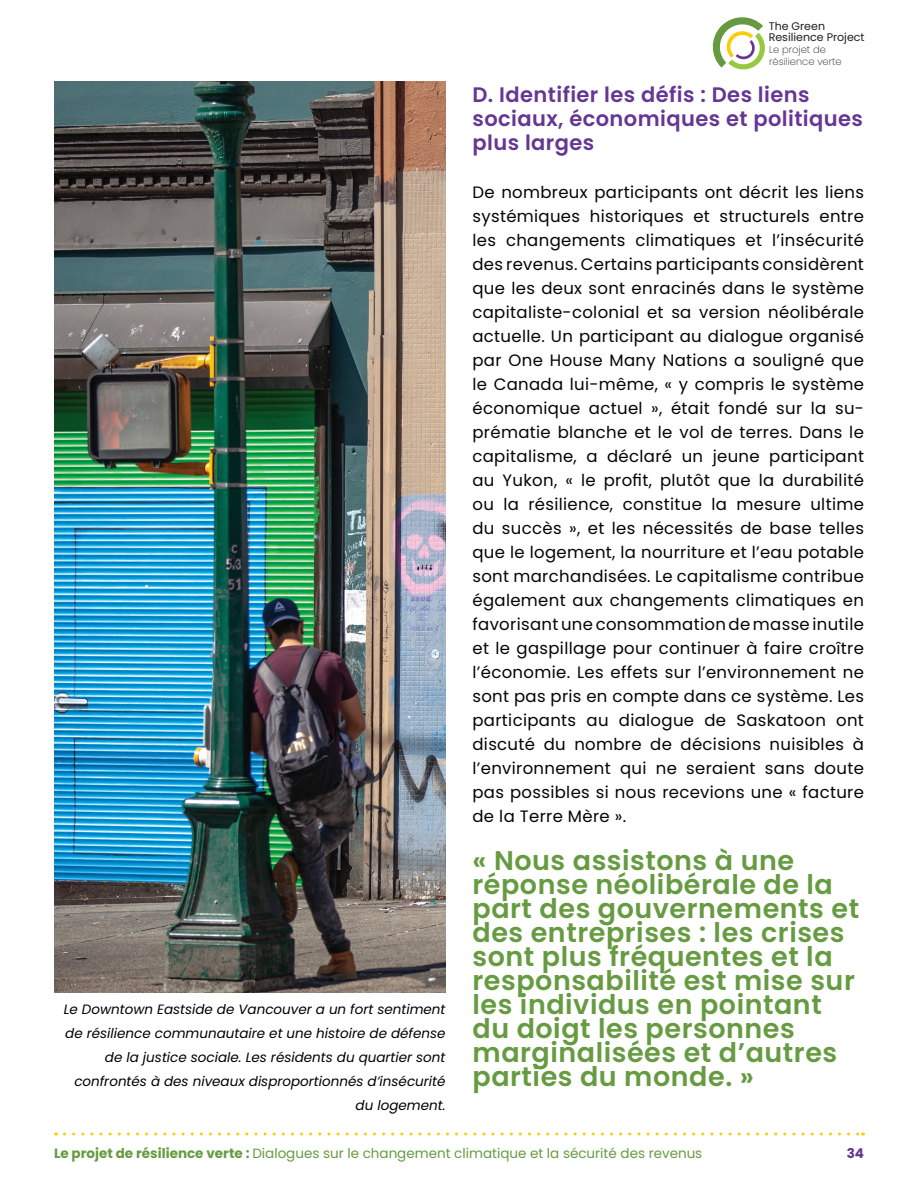
<style>
.page{position:relative;width:918px;height:1188px;background:#fff}
.page>*{position:absolute;margin:0;border:0;box-sizing:border-box;transform-origin:0 0}
.t1{font:600 27px/24px "Poppins";letter-spacing:.02em;color:#669b41}
.t2{font:600 21px/24px "Poppins";letter-spacing:.02em;color:#653694}
.t3{font:16.5px/24px "Poppins";letter-spacing:.02em;color:#040503;text-align:justify}
.t4{font:italic 13.5px/24px "Poppins";color:#000;text-align:right}
.t5{font:13.5px "Poppins";color:#669b41}
.t6{font:700 13.5px "Poppins";color:#653695}
.t7{font:11.1px/11.1px "Poppins";color:#211d1f}
.t8{font:200 9.9px/12.1px "Poppins";color:#211d1f}
.s1{font-weight:700}
</style>
<div class="page">
<svg style="left:64px;top:1132px;width:799px;height:4px"></svg>
<svg style="left:712px;top:17px;width:53px;height:53px"></svg>
<img style="left:54px;top:81px;width:392px;height:912px">
<p class="t4" style="left:64px;top:997px;width:383px">Le Downtown Eastside de Vancouver a un fort sentiment de résilience communautaire et une histoire de défense de la justice sociale. Les résidents du quartier sont confrontés à des niveaux disproportionnés d’insécurité du logement.</p>
<p class="t7" style="left:769px;top:21px;width:97px">The Green<br>Resilience Project</p>
<p class="t8" style="left:769px;top:44px;width:74px">Le projet de résilience verte</p>
<p class="t2" style="left:472px;top:83px;width:392px">D. Identifier les défis : Des liens sociaux, économiques et politiques plus larges</p>
<p class="t3" style="left:472px;top:180px;width:393px">De nombreux participants ont décrit les liens systémiques historiques et structurels entre les changements climatiques et l’insécurité des revenus. Certains participants considèrent que les deux sont enracinés dans le système capitaliste-colonial et sa version néolibérale actuelle. Un participant au dialogue organisé par One House Many Nations a souligné que le Canada lui-même, « y compris le système économique actuel », était fondé sur la su&shy;prématie blanche et le vol de terres. Dans le capitalisme, a déclaré un jeune participant au Yukon, « le profit, plutôt que la durabilité ou la résilience, constitue la mesure ultime du succès », et les nécessités de base telles que le logement, la nourriture et l’eau potable sont marchandisées. Le capitalisme contribue également aux changements climatiques en favorisant une consommation de masse inutile et le gaspillage pour continuer à faire croître l’économie. Les effets sur l’environnement ne sont pas pris en compte dans ce système. Les participants au dialogue de Saskatoon ont discuté du nombre de décisions nuisibles à l’environnement qui ne seraient sans doute pas possibles si nous recevions une « facture de la Terre Mère ».</p>
<p class="t1" style="left:472px;top:849px;width:388px">« Nous assistons à une réponse néolibérale de la part des gouvernements et des entreprises : les crises sont plus fréquentes et la responsabilité est mise sur les individus en pointant du doigt les personnes marginalisées et d’autres parties du monde. »</p>
<p class="t5" style="left:54px;top:1145px;width:650px"><span class="s1">Le projet de résilience verte :</span> Dialogues sur le changement climatique et la sécurité des revenus</p>
<p class="t6" style="left:847px;top:1145px;width:19px">34</p>
</div>
